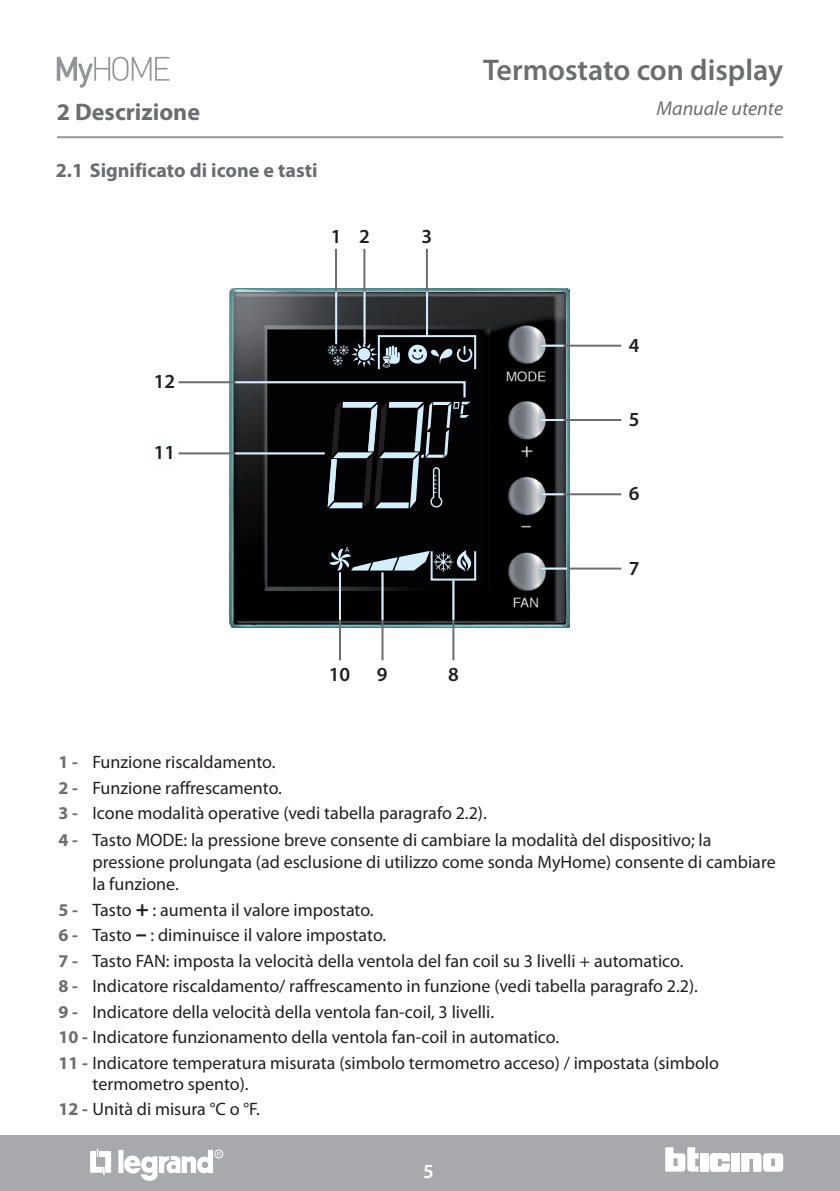
<style>
.page{position:relative;width:840px;height:1191px;background:#fff}
.page>*{position:absolute;margin:0;border:0;box-sizing:border-box;transform-origin:0 0}
.t1{font:600 30px "Myriad Pro";color:#6c6d70}
.t2{font:700 24px "Myriad Pro";color:#6c6d70}
.t3{font:700 20px "Myriad Pro";color:#6c6d70}
.t4{font:600 20px "Myriad Pro";color:#231f20}
.t5{font:italic 20px "Myriad Pro";color:#6c6d70}
.t6{font:600 20px "Myriad Pro";color:#fff}
.t7{font:18px/25.6px "Myriad Pro";color:#231f20}
.s1{font-weight:700;color:#6c6d70}
.s2{font-weight:700;font-size:22px}
</style>
<div class="page">
<div style="left:0;top:1135px;width:839px;height:56px;background:#a8a9ad"></div>
<div style="left:699px;top:1153px;width:8px;height:18px;background:#fff"></div>
<div style="left:731px;top:1153px;width:8px;height:18px;background:#fff"></div>
<svg style="left:741px;top:1153px;width:41px;height:18px"></svg>
<svg style="left:665px;top:1147px;width:33px;height:24px"></svg>
<svg style="left:709px;top:1153px;width:20px;height:18px"></svg>
<div style="left:118px;top:1149px;width:5px;height:24px;background:#fff"></div>
<svg style="left:90px;top:1149px;width:21px;height:25px"></svg>
<div style="left:214px;top:1149px;width:9px;height:9px;border:1px solid #fff;border-radius:50%"></div>
<svg style="left:123px;top:1149px;width:98px;height:32px"></svg>
<hr style="left:57px;top:136px;width:725px;height:2px;background:#939598">
<svg style="left:57px;top:57px;width:112px;height:31px"></svg>
<img style="left:229px;top:288px;width:340px;height:339px">
<svg style="left:327px;top:341px;width:72px;height:26px;background:#3d4449"></svg>
<svg style="left:408px;top:345px;width:64px;height:18px"></svg>
<svg style="left:329px;top:547px;width:143px;height:25px;background:#4a5358"></svg>
<hr style="left:540px;top:567px;width:81px;height:2px;background:#6c6d70">
<hr style="left:540px;top:345px;width:81px;height:2px;background:#6c6d70">
<hr style="left:540px;top:419px;width:81px;height:2px;background:#6c6d70">
<hr style="left:540px;top:493px;width:81px;height:2px;background:#6c6d70">
<hr style="left:540px;top:567px;width:27px;height:2px;background:#d4effb">
<hr style="left:540px;top:345px;width:23px;height:2px;background:#d4effb">
<hr style="left:540px;top:419px;width:23px;height:2px;background:#d4effb">
<hr style="left:540px;top:493px;width:23px;height:2px;background:#d4effb">
<hr style="left:381px;top:572px;width:2px;height:88px;background:#6c6d70">
<hr style="left:339px;top:572px;width:2px;height:88px;background:#6c6d70">
<hr style="left:381px;top:572px;width:2px;height:48px;background:#d4effb">
<hr style="left:339px;top:572px;width:2px;height:48px;background:#d4effb">
<svg style="left:178px;top:380px;width:292px;height:128px"></svg>
<hr style="left:425px;top:249px;width:2px;height:88px;background:#6c6d70">
<hr style="left:426px;top:291px;width:2px;height:44px;background:#d4effb">
<div style="left:377px;top:335px;width:99px;height:35px;border:2px solid #d4effb"></div>
<hr style="left:335px;top:249px;width:2px;height:88px;background:#6c6d70">
<hr style="left:335px;top:291px;width:2px;height:53px;background:#d4effb">
<hr style="left:363px;top:249px;width:2px;height:88px;background:#6c6d70">
<hr style="left:363px;top:291px;width:2px;height:53px;background:#d4effb">
<hr style="left:452px;top:580px;width:2px;height:80px;background:#6c6d70">
<hr style="left:452px;top:580px;width:2px;height:40px;background:#d4effb">
<div style="left:430px;top:550px;width:46px;height:30px;border:2px solid #d4effb"></div>
<h1 class="t1" style="left:483px;top:50px;width:301px">Termostato con display</h1>
<h2 class="t2" style="left:57px;top:96px;width:144px">2 Descrizione</h2>
<p class="t5" style="left:656px;top:96px;width:128px">Manuale utente</p>
<p class="t3" style="left:56px;top:157px;width:263px">2.1 Significato di icone e tasti</p>
<p class="t4" style="left:330px;top:224px;width:41px">1 2</p>
<p class="t4" style="left:154px;top:369px;width:23px">12</p>
<p class="t4" style="left:154px;top:440px;width:23px">11</p>
<p class="t4" style="left:421px;top:224px;width:12px">3</p>
<p class="t4" style="left:329px;top:661px;width:23px">10</p>
<p class="t4" style="left:376px;top:661px;width:12px">9</p>
<p class="t4" style="left:448px;top:661px;width:12px">8</p>
<p class="t4" style="left:628px;top:332px;width:12px">4</p>
<p class="t4" style="left:628px;top:406px;width:12px">5</p>
<p class="t4" style="left:628px;top:481px;width:12px">6</p>
<p class="t4" style="left:628px;top:555px;width:12px">7</p>
<p class="t7" style="left:58px;top:749px;width:654px"><span class="s1">1 -</span> Funzione riscaldamento.<br><span class="s1">2 -</span> Funzione raffrescamento.<br><span class="s1">3 -</span> Icone modalità operative (vedi tabella paragrafo 2.2).<br><span class="s1">4 -</span> Tasto MODE: la pressione breve consente di cambiare la modalità del dispositivo; la</p>
<p class="t7" style="left:92px;top:850px;width:684px;line-height:22px">pressione prolungata (ad esclusione di utilizzo come sonda MyHome) consente di cambiare la funzione.</p>
<p class="t7" style="left:58px;top:896px;width:661px"><span class="s1">5 -</span> Tasto <span class="s2">+</span> : aumenta il valore impostato.<br><span class="s1">6 -</span> Tasto <span class="s2">–</span> : diminuisce il valore impostato.<br><span class="s1">7 -</span> Tasto FAN: imposta la velocità della ventola del fan coil su 3 livelli + automatico.<br><span class="s1">8 -</span> Indicatore riscaldamento/ raffrescamento in funzione (vedi tabella paragrafo 2.2).<br><span class="s1">9 -</span> Indicatore della velocità della ventola fan-coil, 3 livelli.<br><span class="s1">10 -</span> Indicatore funzionamento della ventola fan-coil in automatico.<br><span class="s1">11 -</span> Indicatore temperatura misurata (simbolo termometro acceso) / impostata (simbolo</p>
<p class="t7" style="left:58px;top:1070px;width:203px;text-indent:34px">termometro spento).<br><span class="s1">12 -</span> Unità di misura °C o °F.</p>
<p class="t6" style="left:423px;top:1158px;width:12px">5</p>
</div>
